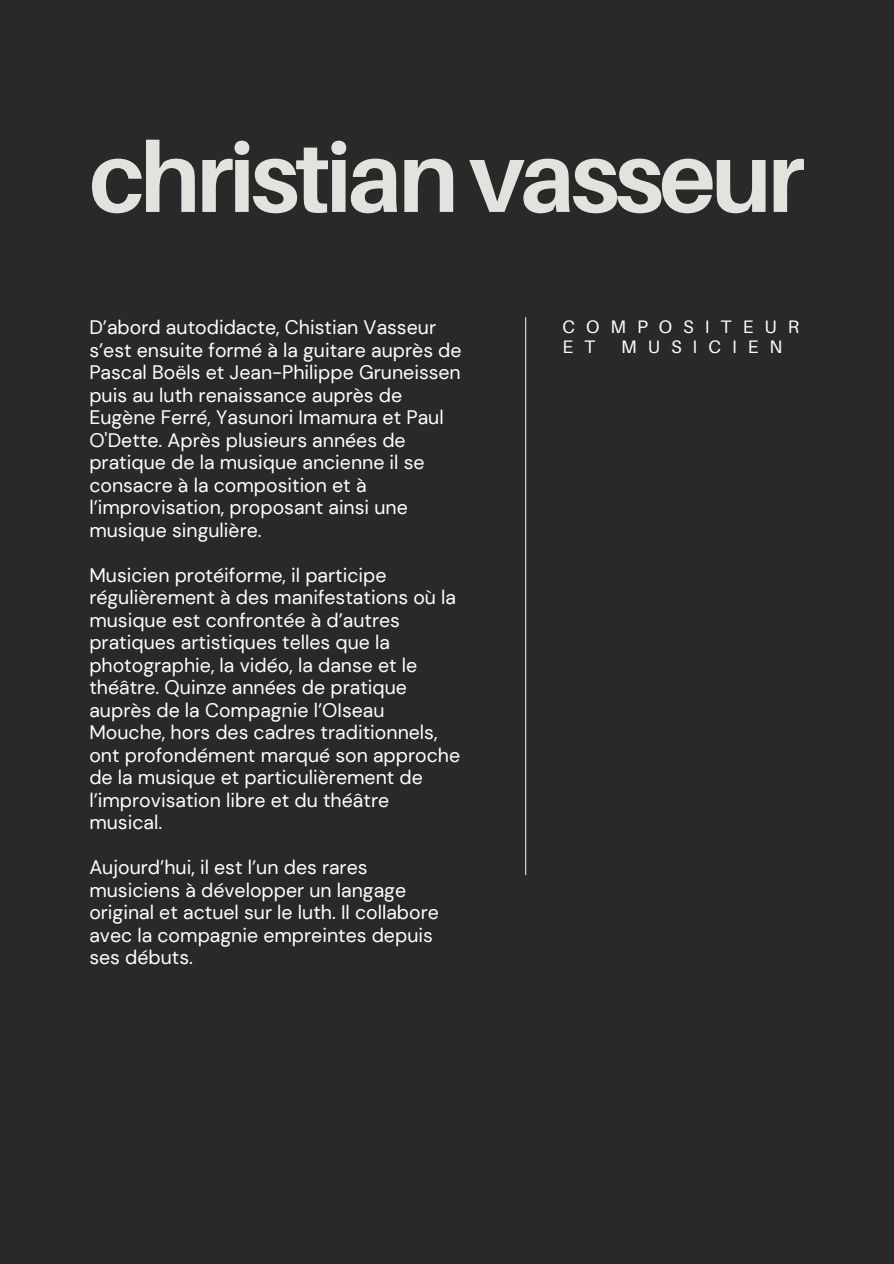
<style>
.page{position:relative;width:894px;height:1264px;background:#fff}
.page>*{position:absolute;margin:0;border:0;box-sizing:border-box;transform-origin:0 0}
.t1{font:700 97.65px "Aileron";letter-spacing:-.045em;color:#e4e2dd}
.t2{font:19.5px/22.5px "DM Sans";color:#fff}
.t3{font:18.15px/20.2px "Aileron";letter-spacing:.61em;color:#fff}
</style>
<div class="page">
<div style="left:0;top:0;width:893px;height:1263px;background:#292929"></div>
<hr style="left:525px;top:317px;width:1px;height:558px;background:#e4e2dd">
<h1 class="t1" style="left:89px;top:117px;width:716px">christianvasseur</h1>
<p class="t2" style="left:89px;top:316px;width:373px">D’abord autodidacte, Chistian Vasseur s’est ensuite formé à la guitare auprès de Pascal Boëls et Jean-Philippe Gruneissen puis au luth renaissance auprès de Eugène Ferré, Yasunori Imamura et Paul O'Dette. Après plusieurs années de pratique de la musique ancienne il se consacre à la composition et à l’improvisation, proposant ainsi une musique singulière.</p>
<p class="t2" style="left:89px;top:563px;width:372px">Musicien protéiforme, il participe régulièrement à des manifestations où la musique est confrontée à d’autres pratiques artistiques telles que la photographie, la vidéo, la danse et le théâtre. Quinze années de pratique auprès de la Compagnie l’OIseau Mouche, hors des cadres traditionnels, ont profondément marqué son approche de la musique et particulièrement de l’improvisation libre et du théâtre musical.</p>
<p class="t2" style="left:89px;top:856px;width:351px">Aujourd’hui, il est l’un des rares musiciens à développer un langage original et actuel sur le luth. Il collabore avec la compagnie empreintes depuis ses débuts.</p>
<p class="t3" style="left:562px;top:316px;width:238px">COMPOSITEUR<br>E T</p>
<p class="t3" style="left:620px;top:336px;width:163px">MUSICIEN</p>
</div>
